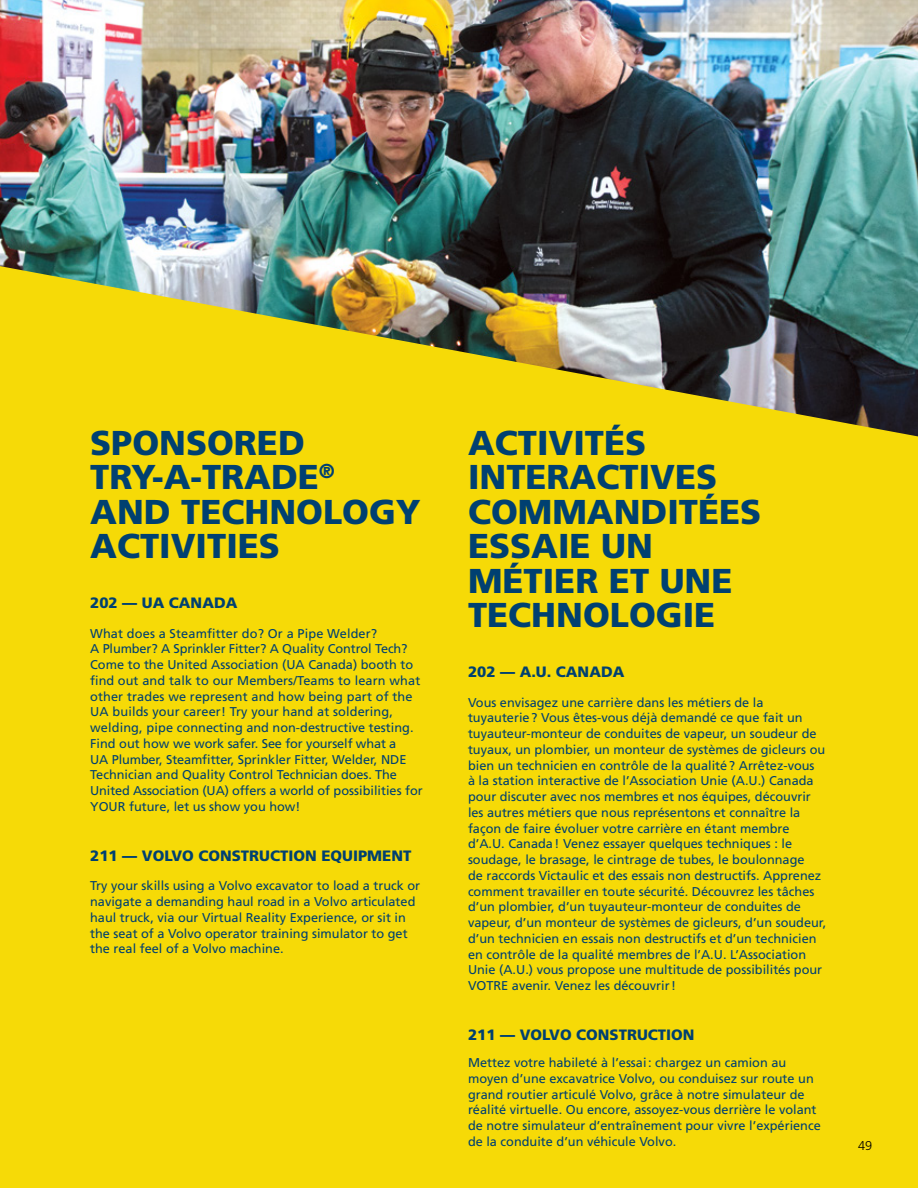
<style>
.page{position:relative;width:918px;height:1188px;background:#f6da07}
.page>*{position:absolute;margin:0;border:0;box-sizing:border-box;transform-origin:0 0}
.t1{font:900 34.5px/34.5px "Frutiger";color:#004071}
.t2{font:900 15px "Frutiger";color:#004071}
.t3{font:12.75px/15.8px "Frutiger";color:#004071}
.t4{font:300 12.75px "Frutiger";color:#000}
</style>
<div class="page">
<img style="left:0;top:0;width:918px;height:436px">
<h1 class="t1" style="left:90px;top:425px;width:332px">SPONSORED<br>TRY-A-TRADE<sup>®<br></sup>AND TECHNOLOGY<br>ACTIVITIES</h1>
<p class="t2" style="left:90px;top:594px;width:149px">202 — UA CANADA</p>
<p class="t3" style="left:90px;top:625px;width:334px">What does a Steamfitter do? Or a Pipe Welder?<br>A Plumber? A Sprinkler Fitter? A Quality Control Tech?<br>Come to the United Association (UA Canada) booth to find out and talk to our Members/Teams to learn what other trades we represent and how being part of the UA builds your career! Try your hand at soldering, welding, pipe connecting and non-destructive testing.<br>Find out how we work safer. See for yourself what a<br>UA Plumber, Steamfitter, Sprinkler Fitter, Welder, NDE Technician and Quality Control Technician does. The United Association (UA) offers a world of possibilities for YOUR future, let us show you how!</p>
<p class="t2" style="left:90px;top:847px;width:323px">211 — VOLVO CONSTRUCTION EQUIPMENT</p>
<p class="t3" style="left:90px;top:878px;width:332px">Try your skills using a Volvo excavator to load a truck or navigate a demanding haul road in a Volvo articulated haul truck, via our Virtual Reality Experience, or sit in the seat of a Volvo operator training simulator to get the real feel of a Volvo machine.</p>
<h1 class="t1" style="left:468px;top:425px;width:295px">ACTIVITÉS<br>INTERACTIVES<br>COMMANDITÉES<br>ESSAIE UN<br>MÉTIER ET UNE<br>TECHNOLOGIE</h1>
<p class="t2" style="left:468px;top:663px;width:158px">202 — A.U. CANADA</p>
<p class="t3" style="left:468px;top:694px;width:360px">Vous envisagez une carrière dans les métiers de la tuyauterie? Vous êtes-vous déjà demandé ce que fait un tuyauteur-monteur de conduites de vapeur, un soudeur de tuyaux, un plombier, un monteur de systèmes de gicleurs ou bien un technicien en contrôle de la qualité? Arrêtez-vous<br>à la station interactive de l’Association Unie (A.U.) Canada pour discuter avec nos membres et nos équipes, découvrir les autres métiers que nous représentons et connaître la façon de faire évoluer votre carrière en étant membre d’A.U. Canada! Venez essayer quelques techniques : le soudage, le brasage, le cintrage de tubes, le boulonnage<br>de raccords Victaulic et des essais non destructifs. Apprenez comment travailler en toute sécurité. Découvrez les tâches d’un plombier, d’un tuyauteur-monteur de conduites de vapeur, d’un monteur de systèmes de gicleurs, d’un soudeur, d’un technicien en essais non destructifs et d’un technicien en contrôle de la qualité membres de l’A.U. L’Association Unie (A.U.) vous propose une multitude de possibilités pour VOTRE avenir. Venez les découvrir!</p>
<p class="t2" style="left:468px;top:1026px;width:228px">211 — VOLVO CONSTRUCTION</p>
<p class="t3" style="left:468px;top:1055px;width:354px">Mettez votre habileté à l’essai: chargez un camion au moyen d’une excavatrice Volvo, ou conduisez sur route un grand routier articulé Volvo, grâce à notre simulateur de réalité virtuelle. Ou encore, assoyez-vous derrière le volant de notre simulateur d’entraînement pour vivre l’expérience de la conduite d’un véhicule Volvo.</p>
<p class="t4" style="left:858px;top:1138px;width:16px">49</p>
</div>
